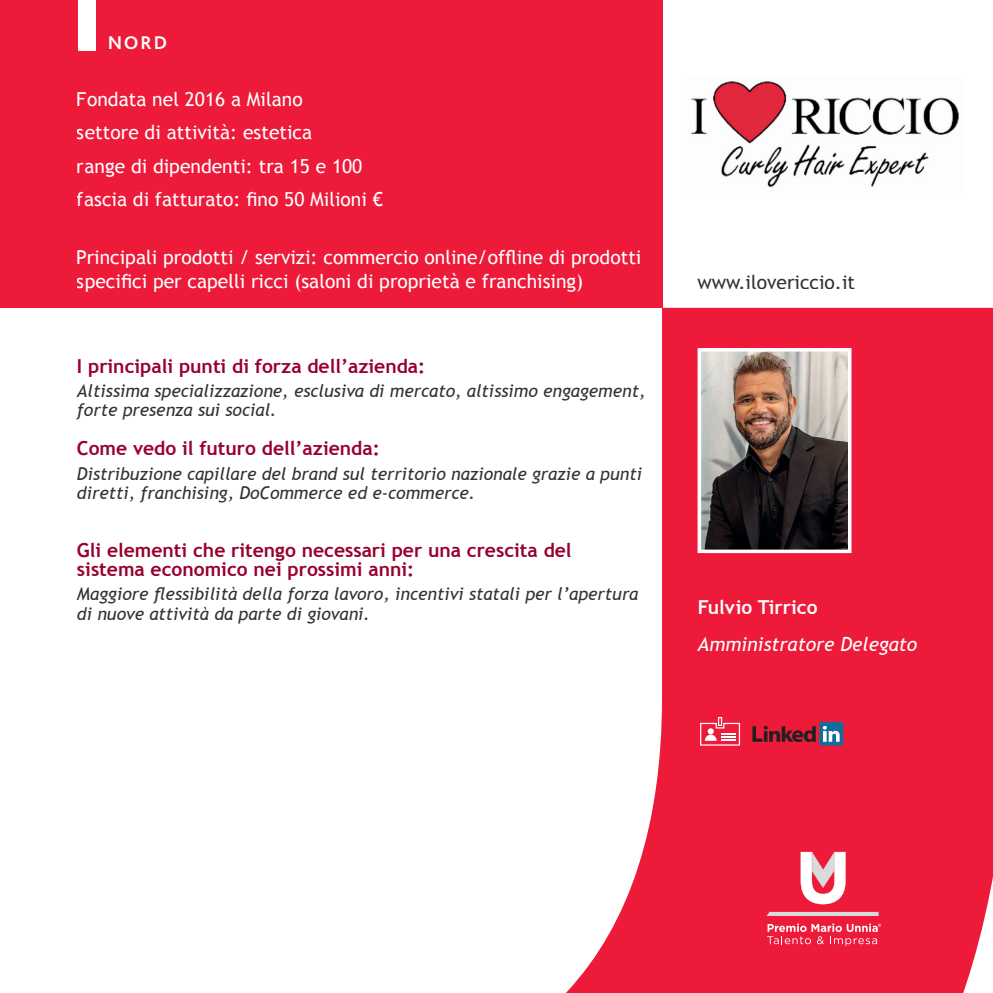
<style>
.page{position:relative;width:993px;height:993px;background:#fff}
.page>*{position:absolute;margin:0;border:0;box-sizing:border-box;transform-origin:0 0}
.t1{font:19.25px/33.2px "Trebuchet MS";color:#fff}
.t2{font:700 19.25px/19.2px "Trebuchet MS";color:#98012d}
.t3{font:italic 19.25px "Trebuchet MS";color:#fff}
.t4{font:19.25px "Trebuchet MS";color:#333231}
.t5{font:700 19.25px "Trebuchet MS";color:#fff}
.t6{font:700 19.25px "Bliss Pro";color:#fff}
.t7{font:italic 17.5px/19.2px "Trebuchet MS";color:#333231}
</style>
<div class="page">
<div style="left:0;top:0;width:662px;height:308px;background:#ed1a3a"></div>
<div style="left:78px;top:0;width:18px;height:51px;background:#fff"></div>
<svg style="left:567px;top:308px;width:425px;height:684px;fill:#ed1a3a"></svg>
<img style="left:702px;top:353px;width:144px;height:195px">
<div style="left:697px;top:348px;width:154px;height:205px;border:4px solid #fff"></div>
<svg style="left:766px;top:911px;width:112px;height:4px"></svg>
<svg style="left:766px;top:923px;width:114px;height:22px;background:#f04d66"></svg>
<svg style="left:800px;top:851px;width:45px;height:53px"></svg>
<img style="left:690px;top:81px;width:269px;height:107px">
<div style="left:819px;top:721px;width:24px;height:24px;background:#136c9c;border-radius:2px"></div>
<svg style="left:752px;top:725px;width:63px;height:16px"></svg>
<svg style="left:822px;top:725px;width:17px;height:16px"></svg>
<div style="left:717px;top:716px;width:5px;height:9px;background:#fdf1f3"></div>
<svg style="left:699px;top:718px;width:40px;height:27px"></svg>
<p class="t6" style="left:107px;top:31px;width:61px">NORD</p>
<p class="t1" style="left:77px;top:83px;width:307px">Fondata nel 2016 a Milano<br>settore di attività: estetica<br>range di dipendenti: tra 15 e 100 fascia di fatturato: fino 50 Milioni €</p>
<p class="t1" style="left:77px;top:245px;width:566px;line-height:24.5px">Principali prodotti / servizi: commercio online/offline di prodotti specifici per capelli ricci (saloni di proprietà e franchising)</p>
<p class="t2" style="left:77px;top:356px;width:350px">I principali punti di forza dell’azienda:</p>
<p class="t7" style="left:77px;top:381px;width:570px">Altissima specializzazione, esclusiva di mercato, altissimo engagement, forte presenza sui social.</p>
<p class="t2" style="left:77px;top:438px;width:304px">Come vedo il futuro dell’azienda:</p>
<p class="t7" style="left:77px;top:463px;width:566px">Distribuzione capillare del brand sul territorio nazionale grazie a punti diretti, franchising, DoCommerce ed e-commerce.</p>
<p class="t2" style="left:77px;top:540px;width:496px">Gli elementi che ritengo necessari per una crescita del sistema economico nei prossimi anni:</p>
<p class="t7" style="left:77px;top:584px;width:563px">Maggiore flessibilità della forza lavoro, incentivi statali per l’apertura di nuove attività da parte di giovani.</p>
<p class="t4" style="left:697px;top:270px;width:159px">www.ilovericcio.it</p>
<p class="t5" style="left:697px;top:594px;width:121px">Fulvio Tirrico</p>
<p class="t3" style="left:697px;top:632px;width:221px">Amministratore Delegato</p>
</div>
